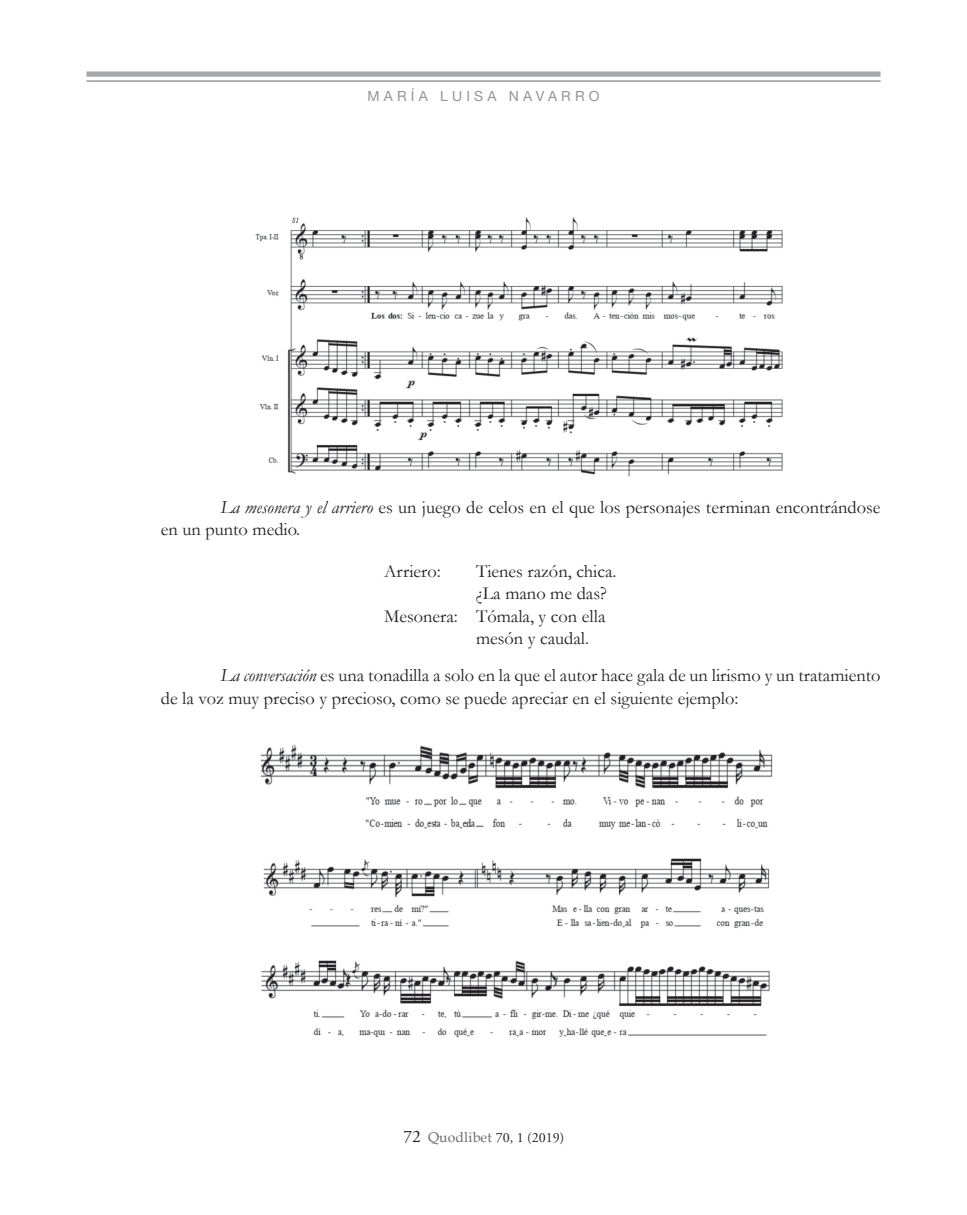
<style>
.page{position:relative;width:967px;height:1215px;background:#fff}
.page>*{position:absolute;margin:0;border:0;box-sizing:border-box;transform-origin:0 0}
.t1{font:18.38px/22.8px "Garamond";color:#231f20}
.t2{font:14px "Adobe Garamond Pro";color:#231f20}
.t3{font:14px "Helvetica Neue LT Std";letter-spacing:.3em;color:#939598}
.s1{font-style:italic}
.s2{font-size:17.5px}
.s3{font-family:"Book Antiqua";color:#6c6d70}
</style>
<div class="page">
<div style="left:86px;top:71px;width:794px;height:6px;background:#a8a9ad"></div>
<hr style="left:86px;top:80px;width:794px;height:2px;background:#a8a9ad">
<img style="left:255px;top:217px;width:528px;height:260px">
<img style="left:260px;top:744px;width:513px;height:294px">
<p class="t3" style="left:367px;top:88px;width:233px">MARÍA LUISA NAVARRO</p>
<p class="t1" style="left:161px;top:495px;width:721px;text-indent:60px"><span class="s1">La mesonera y el arriero</span> es un juego de celos en el que los personajes terminan encontrándose en un punto medio.</p>
<p class="t1" style="left:384px;top:560px;width:58px">Arriero:</p>
<p class="t1" style="left:476px;top:560px;width:142px">Tienes razón, chica.</p>
<p class="t1" style="left:476px;top:582px;width:132px">¿La mano me das?</p>
<p class="t1" style="left:384px;top:604px;width:223px">Mesonera: Tómala, y con ella</p>
<p class="t1" style="left:476px;top:626px;width:115px">mesón y caudal.</p>
<p class="t1" style="left:161px;top:663px;width:721px;text-indent:60px"><span class="s1">La conversación</span> es una tonadilla a solo en la que el autor hace gala de un lirismo y un tratamiento de la voz muy preciso y precioso, como se puede apreciar en el siguiente ejemplo:</p>
<p class="t2" style="left:403px;top:1128px;width:162px"><span class="s2">72</span> <span class="s3">Quodlibet</span> 70, 1 (2019)</p>
</div>
